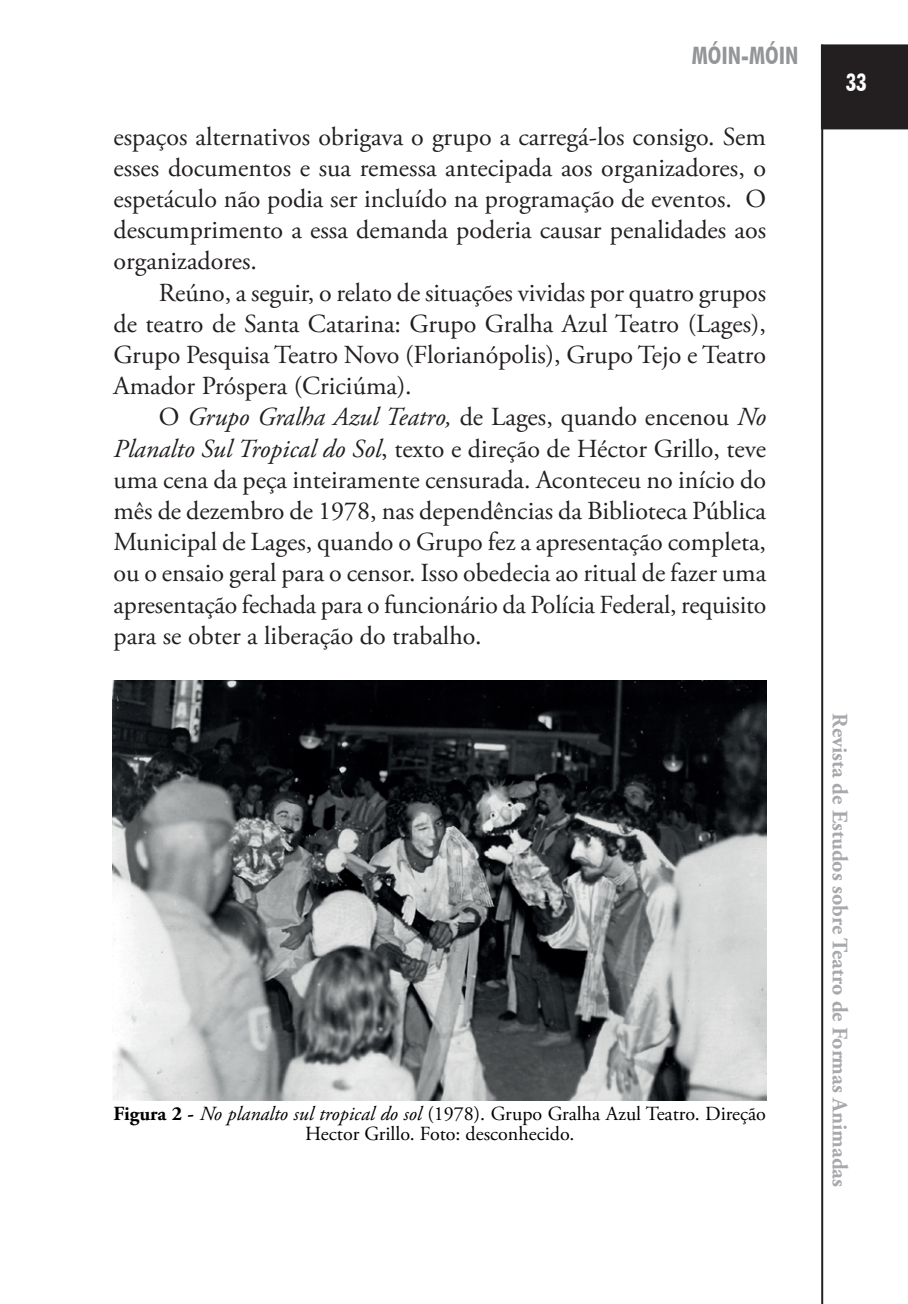
<style>
.page{position:relative;width:908px;height:1304px;background:#fff}
.page>*{position:absolute;margin:0;border:0;box-sizing:border-box;transform-origin:0 0}
.t1{font:26px/31.2px "Adobe Garamond Pro";color:#231f20;text-align:justify}
.t2{font:700 condensed 24px "Futura BT";color:#939598}
.t3{font:700 condensed 24px "Futura BT";color:#fff}
.t4{font:700 22px "Adobe Garamond Pro";color:#a8a9ad}
.t5{font:20px/20px "Adobe Garamond Pro";color:#000;text-align:center}
.s1{font-style:italic}
.s2{font-weight:700}
</style>
<div class="page">
<div style="left:821px;top:44px;width:86px;height:85px;background:#231f20"></div>
<hr style="left:820px;top:45px;width:2px;height:1259px;background:#231f20">
<img style="left:113px;top:680px;width:653px;height:420px">
<p class="t2" style="left:691px;top:41px;width:108px">MÓIN-MÓIN</p>
<p class="t1" style="left:113px;top:122px;width:654px">espaços alternativos obrigava o grupo a carregá-los consigo. Sem esses documentos e sua remessa antecipada aos organizadores, o espetáculo não podia ser incluído na programação de eventos. O descumprimento a essa demanda poderia causar penalidades aos organizadores.</p>
<p class="t1" style="left:113px;top:278px;width:654px;text-indent:45px">Reúno, a seguir, o relato de situações vividas por quatro grupos de teatro de Santa Catarina: Grupo Gralha Azul Teatro (Lages), Grupo Pesquisa Teatro Novo (Florianópolis), Grupo Tejo e Teatro Amador Próspera (Criciúma).</p>
<p class="t1" style="left:113px;top:402px;width:654px;text-indent:45px">O <span class="s1">Grupo Gralha Azul Teatro,</span> de Lages, quando encenou <span class="s1">No Planalto Sul Tropical do Sol</span>, texto e direção de Héctor Grillo, teve uma cena da peça inteiramente censurada. Aconteceu no início do mês de dezembro de 1978, nas dependências da Biblioteca Pública Municipal de Lages, quando o Grupo fez a apresentação completa, ou o ensaio geral para o censor. Isso obedecia ao ritual de fazer uma apresentação fechada para o funcionário da Polícia Federal, requisito para se obter a liberação do trabalho.</p>
<p class="t5" style="left:113px;top:1104px;width:653px"><span class="s2">Figura 2 -</span> <span class="s1">No planalto sul tropical do sol</span> (1978). Grupo Gralha Azul Teatro. Direção<br>Hector Grillo. Foto: desconhecido.</p>
<p class="t3" style="left:845px;top:68px;width:23px">33</p>
<p class="t4" style="left:852px;top:713px;width:475px;rotate:90deg">Revista de Estudos sobre Teatro de Formas Animadas</p>
</div>
